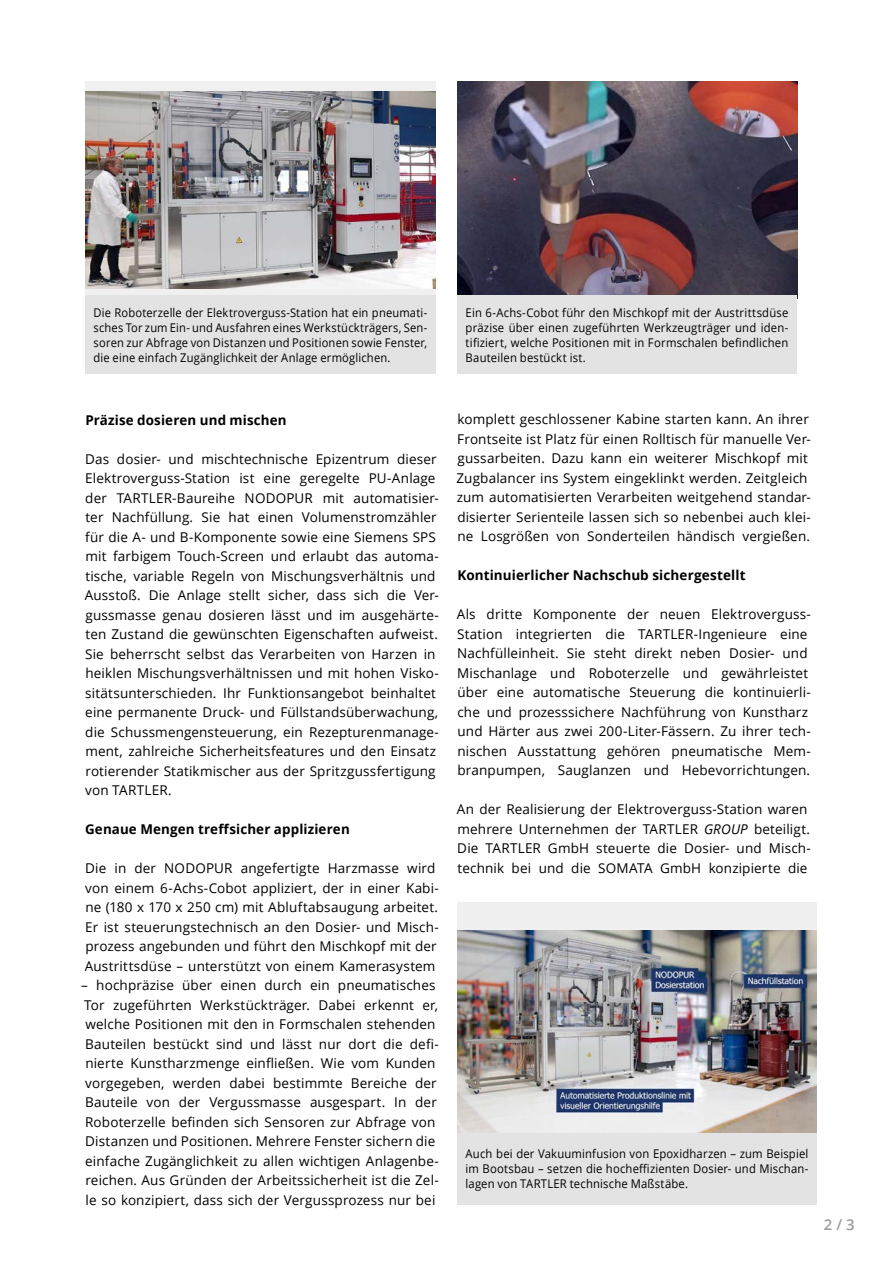
<style>
.page{position:relative;width:893px;height:1263px;background:#fff}
.page>*{position:absolute;margin:0;border:0;box-sizing:border-box;transform-origin:0 0}
.t1{font:600 15px "Open Sans";color:#9d9d9c}
.t2{font:13.5px/19.5px "Open Sans";letter-spacing:.01em;color:#000}
.t3{font:700 13.5px "Open Sans";letter-spacing:.01em;color:#000}
.t4{font:12px/15px "Open Sans";letter-spacing:.015em;color:#000;text-align:justify;scale:.94 1}
.t5{font:12px/15px "Open Sans";letter-spacing:.015em;color:#000;text-align:justify;scale:.93 1}
.s1{font-style:italic}
</style>
<div class="page">
<div style="left:457px;top:902px;width:360px;height:259px;background:#f0f0f0"></div>
<img style="left:457px;top:930px;width:360px;height:203px">
<div style="left:457px;top:1133px;width:360px;height:72px;background:#e3e3e3"></div>
<img style="left:457px;top:82px;width:340px;height:213px">
<div style="left:457px;top:295px;width:340px;height:78px;background:#e3e3e3"></div>
<div style="left:85px;top:82px;width:351px;height:217px;background:#f0f0f0"></div>
<img style="left:85px;top:92px;width:351px;height:197px">
<div style="left:85px;top:295px;width:351px;height:78px;background:#e3e3e3"></div>
<p class="t5" style="left:94px;top:304px;width:360px">Die Roboterzelle der Elektroverguss-Station hat ein pneumati&shy;sches Tor zum Ein- und Ausfahren eines Werkstückträgers, Sen&shy;soren zur Abfrage von Distanzen und Positionen sowie Fenster, die eine einfach Zugänglichkeit der Anlage ermöglichen.</p>
<p class="t4" style="left:466px;top:304px;width:345px">Ein 6-Achs-Cobot führ den Mischkopf mit der Austrittsdüse präzise über einen zugeführten Werkzeugträger und iden&shy;tifiziert, welche Positionen mit in Formschalen befindlichen Bauteilen bestückt ist.</p>
<p class="t3" style="left:85px;top:410px;width:203px">Präzise dosieren und mischen</p>
<p class="t2" style="left:85px;top:449px;width:356px">Das dosier- und mischtechnische Epizentrum dieser Elektroverguss-Station ist eine geregelte PU-Anlage der TARTLER-Baureihe NODOPUR mit automatisier&shy;ter Nachfüllung. Sie hat einen Volumenstromzähler für die A- und B-Komponente sowie eine Siemens SPS mit farbigem Touch-Screen und erlaubt das automa&shy;tische, variable Regeln von Mischungsverhältnis und Ausstoß. Die Anlage stellt sicher, dass sich die Ver&shy;gussmasse genau dosieren lässt und im ausgehärte&shy;ten Zustand die gewünschten Eigenschaften aufweist.<br>Sie beherrscht selbst das Verarbeiten von Harzen in heiklen Mischungsverhältnissen und mit hohen Visko&shy;sitätsunterschieden. Ihr Funktionsangebot beinhaltet eine permanente Druck- und Füllstandsüberwachung, die Schussmengensteuerung, ein Rezepturenmanage&shy;ment, zahlreiche Sicherheitsfeatures und den Einsatz rotierender Statikmischer aus der Spritzgussfertigung von TARTLER.</p>
<p class="t3" style="left:85px;top:820px;width:266px">Genaue Mengen treffsicher applizieren</p>
<p class="t2" style="left:85px;top:858px;width:356px">Die in der NODOPUR angefertigte Harzmasse wird von einem 6-Achs-Cobot appliziert, der in einer Kabi&shy;ne (180 x 170 x 250 cm) mit Abluftabsaugung arbeitet.<br>Er ist steuerungstechnisch an den Dosier- und Misch&shy;prozess angebunden und führt den Mischkopf mit der Austrittsdüse – unterstützt von einem Kamerasystem</p>
<p class="t2" style="left:81px;top:975px;width:359px">– hochpräzise über einen durch ein pneumatisches Tor zugeführten Werkstückträger. Dabei erkennt er, welche Positionen mit den in Formschalen stehenden Bauteilen bestückt sind und lässt nur dort die defi&shy;nierte Kunstharzmenge einfließen. Wie vom Kunden vorgegeben, werden dabei bestimmte Bereiche der Bauteile von der Vergussmasse ausgespart. In der Roboterzelle befinden sich Sensoren zur Abfrage von Distanzen und Positionen. Mehrere Fenster sichern die einfache Zugänglichkeit zu allen wichtigen Anlagenbe&shy;reichen. Aus Gründen der Arbeitssicherheit ist die Zel&shy;le so konzipiert, dass sich der Vergussprozess nur bei</p>
<p class="t2" style="left:456px;top:409px;width:356px">komplett geschlossener Kabine starten kann. An ihrer Frontseite ist Platz für einen Rolltisch für manuelle Ver&shy;gussarbeiten. Dazu kann ein weiterer Mischkopf mit Zugbalancer ins System eingeklinkt werden. Zeitgleich zum automatisierten Verarbeiten weitgehend standar&shy;disierter Serienteile lassen sich so nebenbei auch klei&shy;ne Losgrößen von Sonderteilen händisch vergießen.</p>
<p class="t3" style="left:457px;top:566px;width:290px">Kontinuierlicher Nachschub sichergestellt</p>
<p class="t2" style="left:457px;top:604px;width:356px">Als dritte Komponente der neuen Elektroverguss-Station integrierten die TARTLER-Ingenieure eine Nachfülleinheit. Sie steht direkt neben Dosier- und Mischanlage und Roboterzelle und gewährleistet über eine automatische Steuerung die kontinuierli&shy;che und prozesssichere Nachführung von Kunstharz und Härter aus zwei 200-Liter-Fässern. Zu ihrer tech&shy;nischen Ausstattung gehören pneumatische Mem&shy;branpumpen, Sauglanzen und Hebevorrichtungen.</p>
<p class="t2" style="left:457px;top:799px;width:356px">An der Realisierung der Elektroverguss-Station waren mehrere Unternehmen der TARTLER <span class="s1">GROUP</span> beteiligt.<br>Die TARTLER GmbH steuerte die Dosier- und Misch&shy;technik bei und die SOMATA GmbH konzipierte die</p>
<p class="t4" style="left:466px;top:1146px;width:366px">Auch bei der Vakuuminfusion von Epoxidharzen – zum Beispiel im Bootsbau – setzen die hocheffizienten Dosier- und Mischan&shy;lagen von TARTLER technische Maßstäbe.</p>
<p class="t1" style="left:824px;top:1214px;width:32px">2 / 3</p>
</div>
